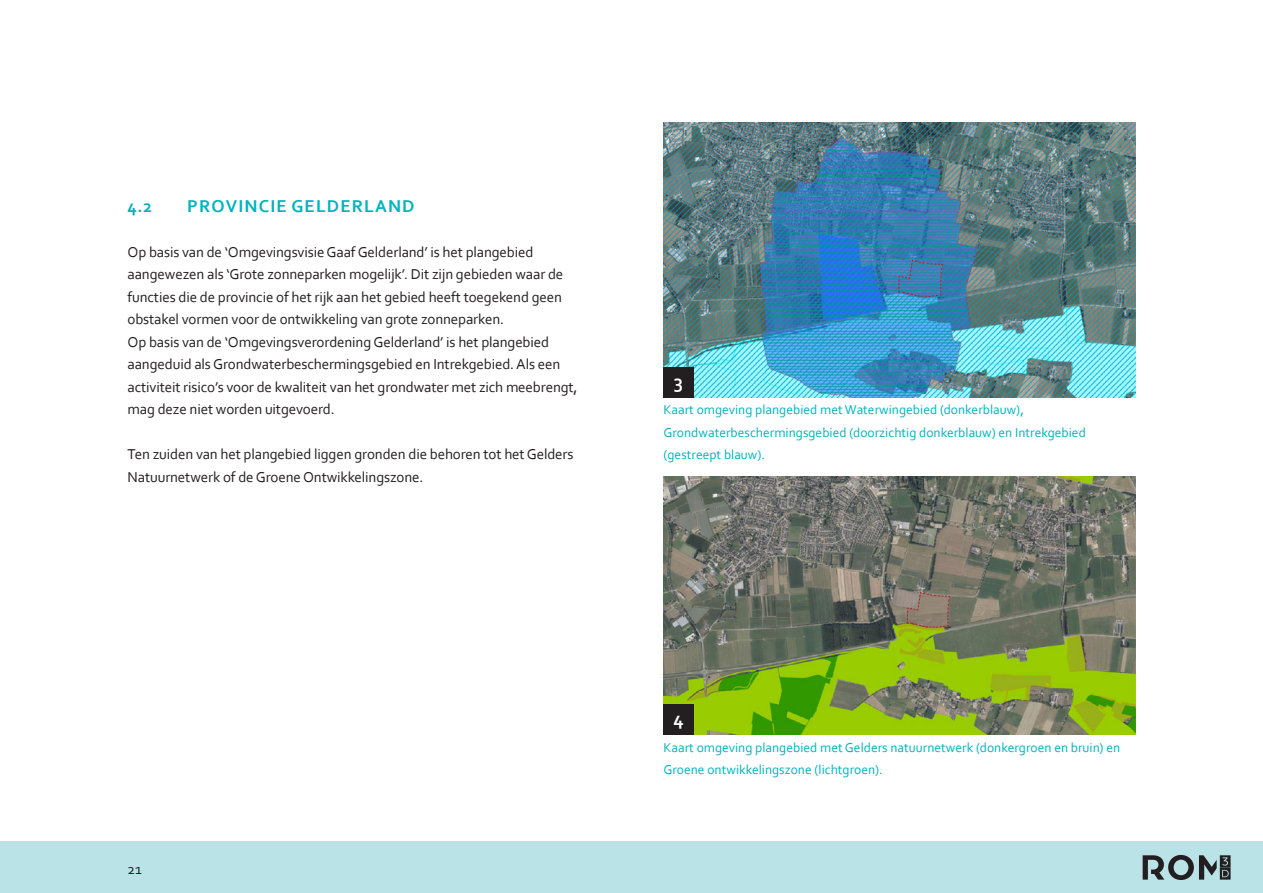
<style>
.page{position:relative;width:1263px;height:893px;background:#fff}
.page>*{position:absolute;margin:0;border:0;box-sizing:border-box;transform-origin:0 0}
.t1{font:700 19.65px "Corbel";color:#fff}
.t2{font:700 18px "Corbel";letter-spacing:.065em;color:#00b3bd}
.t3{font:15px/22.5px "Corbel";letter-spacing:-.01em;color:#231f20}
.t4{font:13.5px/22.5px "Corbel";color:#00b3bd}
</style>
<div class="page">
<div style="left:0;top:842px;width:1263px;height:51px;background:#bae3e7"></div>
<svg style="left:1143px;top:855px;width:87px;height:25px"></svg>
<img style="left:663px;top:122px;width:472px;height:276px">
<img style="left:663px;top:476px;width:472px;height:258px">
<div style="left:663px;top:368px;width:30px;height:30px;background:#231f20"></div>
<div style="left:663px;top:704px;width:30px;height:30px;background:#231f20"></div>
<svg style="left:906px;top:592px;width:44px;height:36px;background:#907f6d"></svg>
<svg style="left:898px;top:259px;width:45px;height:38px;background:#427cad"></svg>
<p class="t2" style="left:128px;top:194px;width:26px">4.2</p>
<p class="t2" style="left:187px;top:194px;width:229px">PROVINCIE GELDERLAND</p>
<p class="t3" style="left:128px;top:240px;width:451px">Op basis van de ‘Omgevingsvisie Gaaf Gelderland’ is het plangebied aangewezen als ‘Grote zonneparken mogelijk’. Dit zijn gebieden waar de functies die de provincie of het rijk aan het gebied heeft toegekend geen obstakel vormen voor de ontwikkeling van grote zonneparken.<br>Op basis van de ‘Omgevingsverordening Gelderland’ is het plangebied aangeduid als Grondwaterbeschermingsgebied en Intrekgebied. Als een activiteit risico’s voor de kwaliteit van het grondwater met zich meebrengt, mag deze niet worden uitgevoerd.</p>
<p class="t3" style="left:128px;top:442px;width:447px">Ten zuiden van het plangebied liggen gronden die behoren tot het Gelders<br>Natuurnetwerk of de Groene Ontwikkelingszone.</p>
<h1 class="t1" style="left:674px;top:370px;width:11px">3</h1>
<p class="t4" style="left:663px;top:398px;width:424px">Kaart omgeving plangebied met Waterwingebied (donkerblauw),<br>Grondwaterbeschermingsgebied (doorzichtig donkerblauw) en Intrekgebied (gestreept blauw).</p>
<p class="t3" style="left:128px;top:857px;width:16px">21</p>
<h1 class="t1" style="left:673px;top:706px;width:12px">4</h1>
<p class="t4" style="left:663px;top:735px;width:458px">Kaart omgeving plangebied met Gelders natuurnetwerk (donkergroen en bruin) en<br>Groene ontwikkelingszone (lichtgroen).</p>
</div>
